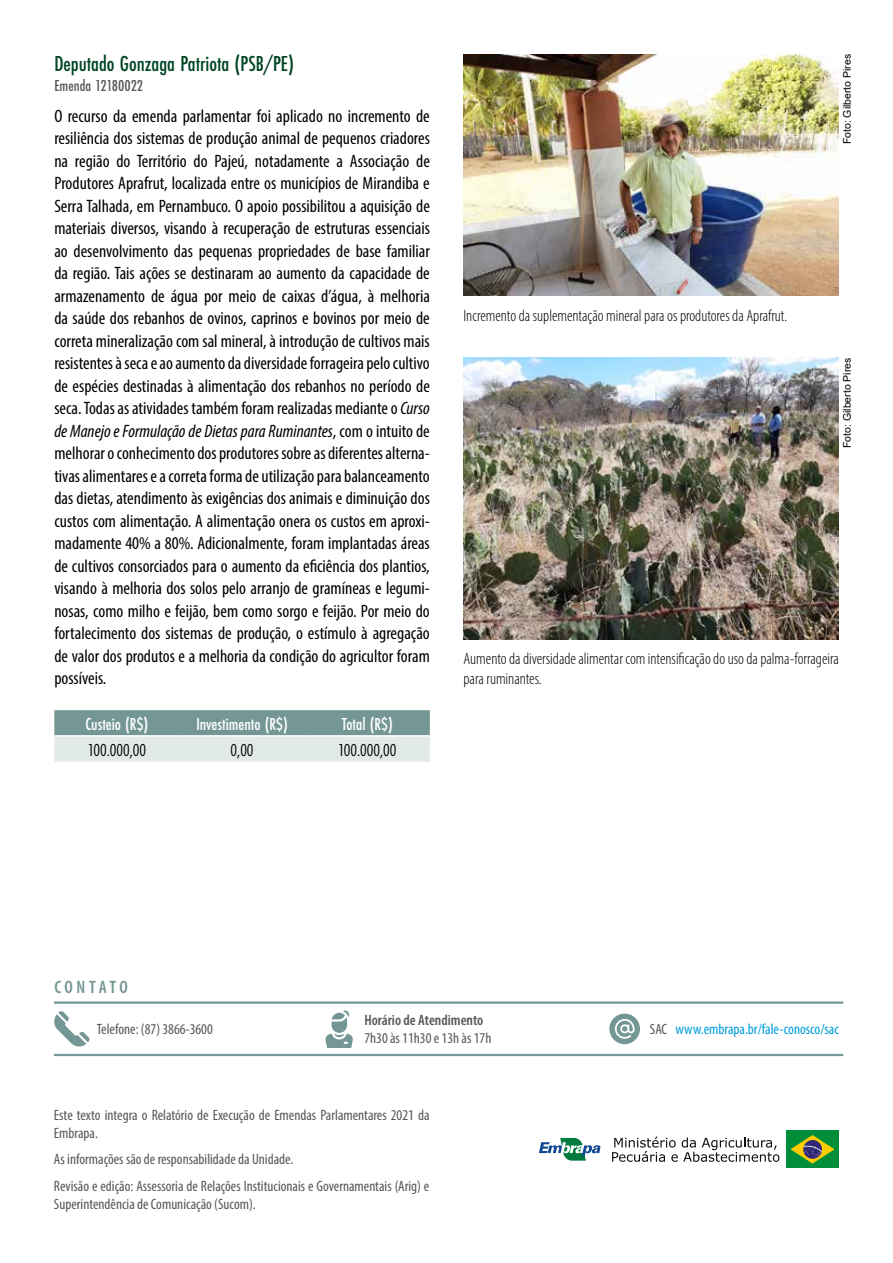
<style>
.page{position:relative;width:893px;height:1263px;background:#fff}
.page>*{position:absolute;margin:0;border:0;box-sizing:border-box;transform-origin:0 0}
.t1{font:500 22.5px "Futura PT Cond";color:#004524}
.t2{font:condensed 18px/22.5px "Myriad Pro";color:#000;text-align:justify}
.t3{font:500 18px "Futura PT Cond";color:#fff}
.t4{font:18px "Futura PT Cond";color:#000}
.t5{font:600 condensed 18px "Myriad Pro";letter-spacing:.185em;color:#749796}
.t6{font:300 condensed 16.5px/19.8px "Myriad Pro";color:#000}
.t7{font:500 16.5px "Futura PT Cond";color:#575756}
.t8{font:condensed 15px/18px "Myriad Pro";color:#575756}
.t9{font:condensed 15px "Myriad Pro";color:#009ddb}
.t10{font:600 condensed 15px "Myriad Pro";color:#575756}
.t11{font:10.5px "Arial";color:#000}
.s1{font-style:italic}
.s2{color:#575756}
</style>
<div class="page">
<svg style="left:54px;top:710px;width:376px;height:52px;background:#abc0c0"></svg>
<hr style="left:54px;top:735px;width:126px;height:2px;background:#fff">
<hr style="left:180px;top:735px;width:125px;height:2px;background:#fff">
<hr style="left:305px;top:735px;width:125px;height:2px;background:#fff">
<img style="left:463px;top:358px;width:376px;height:281px">
<img style="left:463px;top:54px;width:376px;height:242px">
<hr style="left:54px;top:1054px;width:789px;height:2px;background:#749796">
<svg style="left:325px;top:1010px;width:28px;height:38px"></svg>
<svg style="left:54px;top:1011px;width:36px;height:35px"></svg>
<svg style="left:609px;top:1013px;width:31px;height:31px"></svg>
<svg style="left:612px;top:1137px;width:167px;height:25px"></svg>
<div style="left:786px;top:1130px;width:53px;height:38px;background:#008e39"></div>
<svg style="left:790px;top:1135px;width:44px;height:28px"></svg>
<svg style="left:539px;top:1138px;width:62px;height:22px"></svg>
<hr style="left:54px;top:1001px;width:789px;height:3px;background:#749796">
<p class="t1" style="left:54px;top:50px;width:241px">Deputado Gonzaga Patriota (PSB/PE)</p>
<p class="t7" style="left:54px;top:75px;width:90px">Emenda 12180022</p>
<p class="t2" style="left:54px;top:104px;width:377px">O recurso da emenda parlamentar foi aplicado no incremento de resiliência dos sistemas de produção animal de pequenos criadores na região do Território do Pajeú, notadamente a Associação de Produtores Aprafrut, localizada entre os municípios de Mirandiba e Serra Talhada, em Pernambuco. O apoio possibilitou a aquisição de materiais diversos, visando à recuperação de estruturas essenciais ao desenvolvimento das pequenas propriedades de base familiar da região. Tais ações se destinaram ao aumento da capacidade de armazenamento de água por meio de caixas d’água, à melhoria da saúde dos rebanhos de ovinos, caprinos e bovinos por meio de correta mineralização com sal mineral, à introdução de cultivos mais resistentes à seca e ao aumento da diversidade forrageira pelo cultivo de espécies destinadas à alimentação dos rebanhos no período de seca. Todas as atividades também foram realizadas mediante o <span class="s1">Curso de Manejo e Formulação de Dietas para Ruminantes</span>, com o intuito de melhorar o conhecimento dos produtores sobre as diferentes alterna&shy;tivas alimentares e a correta forma de utilização para balanceamento das dietas, atendimento às exigências dos animais e diminuição dos custos com alimentação. A alimentação onera os custos em aproxi&shy;madamente 40% a 80%. Adicionalmente, foram implantadas áreas de cultivos consorciados para o aumento da eficiência dos plantios, visando à melhoria dos solos pelo arranjo de gramíneas e legumi&shy;nosas, como milho e feijão, bem como sorgo e feijão. Por meio do fortalecimento dos sistemas de produção, o estímulo à agregação de valor dos produtos e a melhoria da condição do agricultor foram possíveis.</p>
<p class="t3" style="left:86px;top:713px;width:64px">Custeio (R$)</p>
<p class="t3" style="left:196px;top:713px;width:93px">Investimento (R$)</p>
<p class="t3" style="left:342px;top:713px;width:53px">Total (R$)</p>
<p class="t4" style="left:88px;top:739px;width:60px">100.000,00</p>
<p class="t4" style="left:231px;top:739px;width:24px">0,00</p>
<p class="t4" style="left:338px;top:739px;width:60px">100.000,00</p>
<p class="t11" style="left:840px;top:144px;width:92px;rotate:-90deg">Foto: Gilberto Pires</p>
<p class="t6" style="left:463px;top:306px;width:325px">Incremento da suplementação mineral para os produtores da Aprafrut.</p>
<p class="t11" style="left:840px;top:448px;width:92px;rotate:-90deg">Foto: Gilberto Pires</p>
<p class="t6" style="left:463px;top:649px;width:377px">Aumento da diversidade alimentar com intensificação do uso da palma-forrageira para ruminantes.</p>
<p class="t5" style="left:54px;top:976px;width:75px">CONTATO</p>
<p class="t10" style="left:364px;top:1011px;width:120px">Horário de Atendimento</p>
<p class="t8" style="left:364px;top:1029px;width:128px">7h30 às 11h30 e 13h às 17h</p>
<p class="t8" style="left:97px;top:1020px;width:117px">Telefone: (87) 3866-3600</p>
<p class="t9" style="left:650px;top:1020px;width:190px"><span class="s2">SAC</span> www.embrapa.br/fale-conosco/sac</p>
<p class="t8" style="left:54px;top:1106px;width:377px">Este texto integra o Relatório de Execução de Emendas Parlamentares 2021 da<br>Embrapa.</p>
<p class="t8" style="left:54px;top:1146px;width:377px;line-height:26.5px">As informações são de responsabilidade da Unidade.<br>Revisão e edição: Assessoria de Relações Institucionais e Governamentais (Arig) e</p>
<p class="t8" style="left:54px;top:1195px;width:203px">Superintendência de Comunicação (Sucom).</p>
</div>
